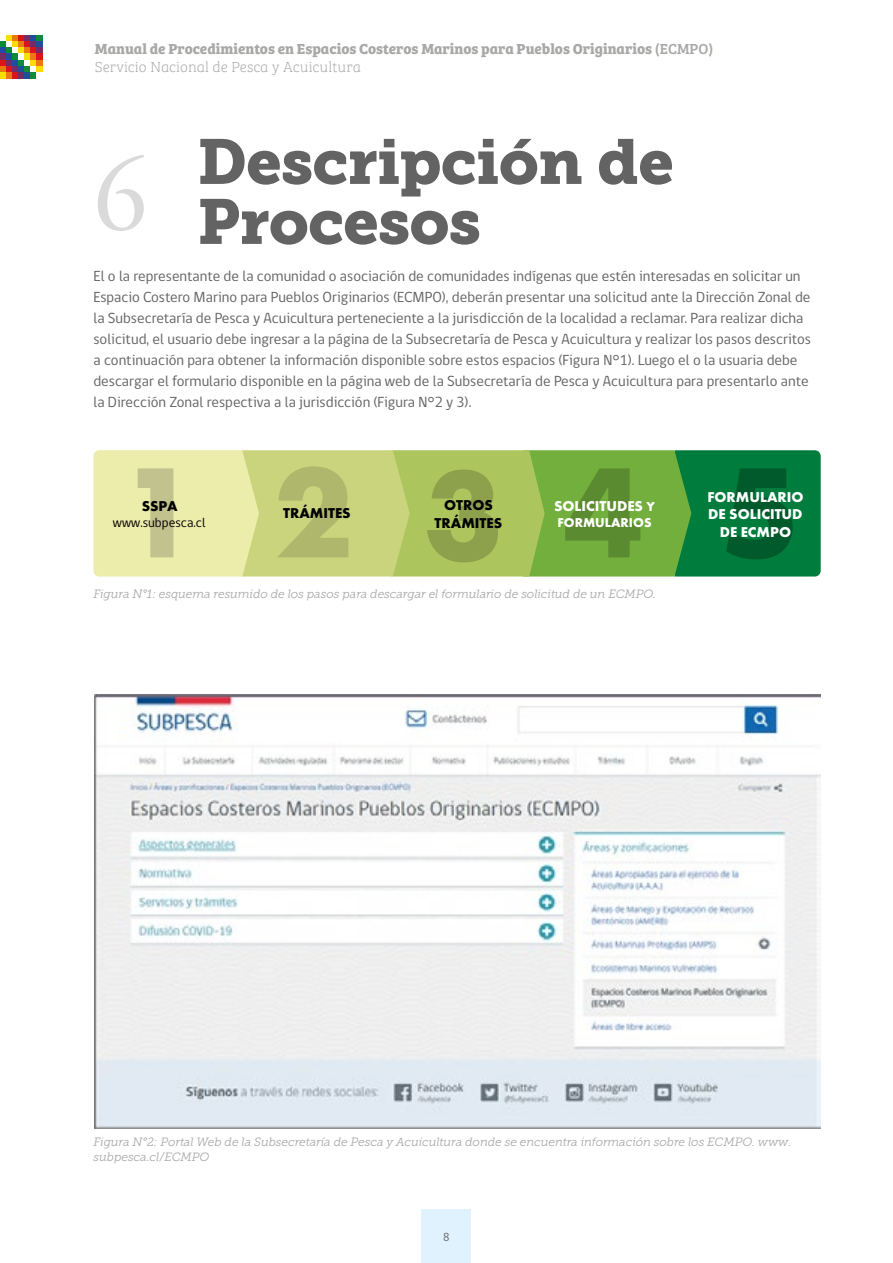
<style>
.page{position:relative;width:893px;height:1263px;background:#fff}
.page>*{position:absolute;margin:0;border:0;box-sizing:border-box;transform-origin:0 0}
.t1{font:63px/60px "Museo Slab 900";letter-spacing:-.01em;color:#646363}
.t2{font:15px/21px "gob CL";color:#646363}
.t3{font:700 15px "Bree Serif";color:#a8a8a7}
.t4{font:15px "Bree Serif Th";color:#a8a8a7}
.t5{font:700 14.85px/17.7px "Futura PT";color:#fff;text-align:center}
.t6{font:700 14.85px/17.7px "Futura PT";color:#000;text-align:center}
.t7{font:13.35px "gob CL";color:#000}
.t8{font:700 13.35px "Futura PT";color:#fff}
.t9{font:italic 12px/14.4px "Museo Slab 300";letter-spacing:-.005em;color:#a8a8a7}
.t10{font:12px "gob CL";color:#646363}
.s1{font-weight:400}
.s2{font-family:"Adobe Garamond Pro";font-size:108px;color:#dadada}
.s3{font-size:13.35px}
</style>
<div class="page">
<div style="left:421px;top:1210px;width:50px;height:53px;background:#dff2fd"></div>
<div style="left:18px;top:36px;width:7px;height:6px;background:#db141b"></div>
<div style="left:18px;top:42px;width:7px;height:6px;background:#ec7812"></div>
<div style="left:18px;top:48px;width:7px;height:6px;background:#fbdd05"></div>
<div style="left:18px;top:60px;width:7px;height:6px;background:#0e8a38"></div>
<div style="left:18px;top:66px;width:7px;height:6px;background:#204d9c"></div>
<svg style="left:0;top:36px;width:18px;height:42px"></svg>
<div style="left:18px;top:72px;width:7px;height:6px;background:#752c65"></div>
<svg style="left:25px;top:36px;width:18px;height:42px"></svg>
<svg style="left:93px;top:450px;width:728px;height:126px;background:#8fb764"></svg>
<img style="left:94px;top:695px;width:727px;height:434px">
<p class="t3" style="left:95px;top:37px;width:620px">Manual de Procedimientos en Espacios Costeros Marinos para Pueblos Originarios <span class="s1">(ECMPO)</span></p>
<p class="t4" style="left:95px;top:57px;width:268px">Servicio Nacional de Pesca y Acuicultura</p>
<h1 class="t1" style="left:197px;top:132px;width:478px;text-indent:-104px"><span class="s2">6</span> Descripción de<br>Procesos</h1>
<p class="t2" style="left:93px;top:266px;width:719px">El o la representante de la comunidad o asociación de comunidades indígenas que estén interesadas en solicitar un Espacio Costero Marino para Pueblos Originarios (ECMPO), deberán presentar una solicitud ante la Dirección Zonal de la Subsecretaría de Pesca y Acuicultura perteneciente a la jurisdicción de la localidad a reclamar. Para realizar dicha solicitud, el usuario debe ingresar a la página de la Subsecretaría de Pesca y Acuicultura y realizar los pasos descritos a continuación para obtener la información disponible sobre estos espacios (Figura N°1). Luego el o la usuaria debe descargar el formulario disponible en la página web de la Subsecretaría de Pesca y Acuicultura para presentarlo ante la Dirección Zonal respectiva a la jurisdicción (Figura N°2 y 3).</p>
<p class="t6" style="left:142px;top:497px;width:37px">SSPA</p>
<p class="t7" style="left:113px;top:513px;width:94px">www.subpesca.cl</p>
<p class="t6" style="left:283px;top:504px;width:69px">TRÁMITES</p>
<p class="t6" style="left:435px;top:496px;width:69px">OTROS<br>TRÁMITES</p>
<p class="t5" style="left:554px;top:497px;width:102px">SOLICITUDES <span class="s3">Y</span></p>
<p class="t8" style="left:557px;top:514px;width:96px">FORMULARIOS</p>
<p class="t9" style="left:93px;top:586px;width:564px">Figura N°1: esquema resumido de los pasos para descargar el formulario de solicitud de un ECMPO.</p>
<p class="t5" style="left:707px;top:487px;width:98px">FORMULARIO<br>DE SOLICITUD<br>DE ECMPO</p>
<p class="t9" style="left:94px;top:1135px;width:699px">Figura N°2: Portal Web de la Subsecretaría de Pesca y Acuicultura donde se encuentra información sobre los ECMPO. www. subpesca.cl/ECMPO</p>
<p class="t10" style="left:443px;top:1229px;width:8px">8</p>
</div>
